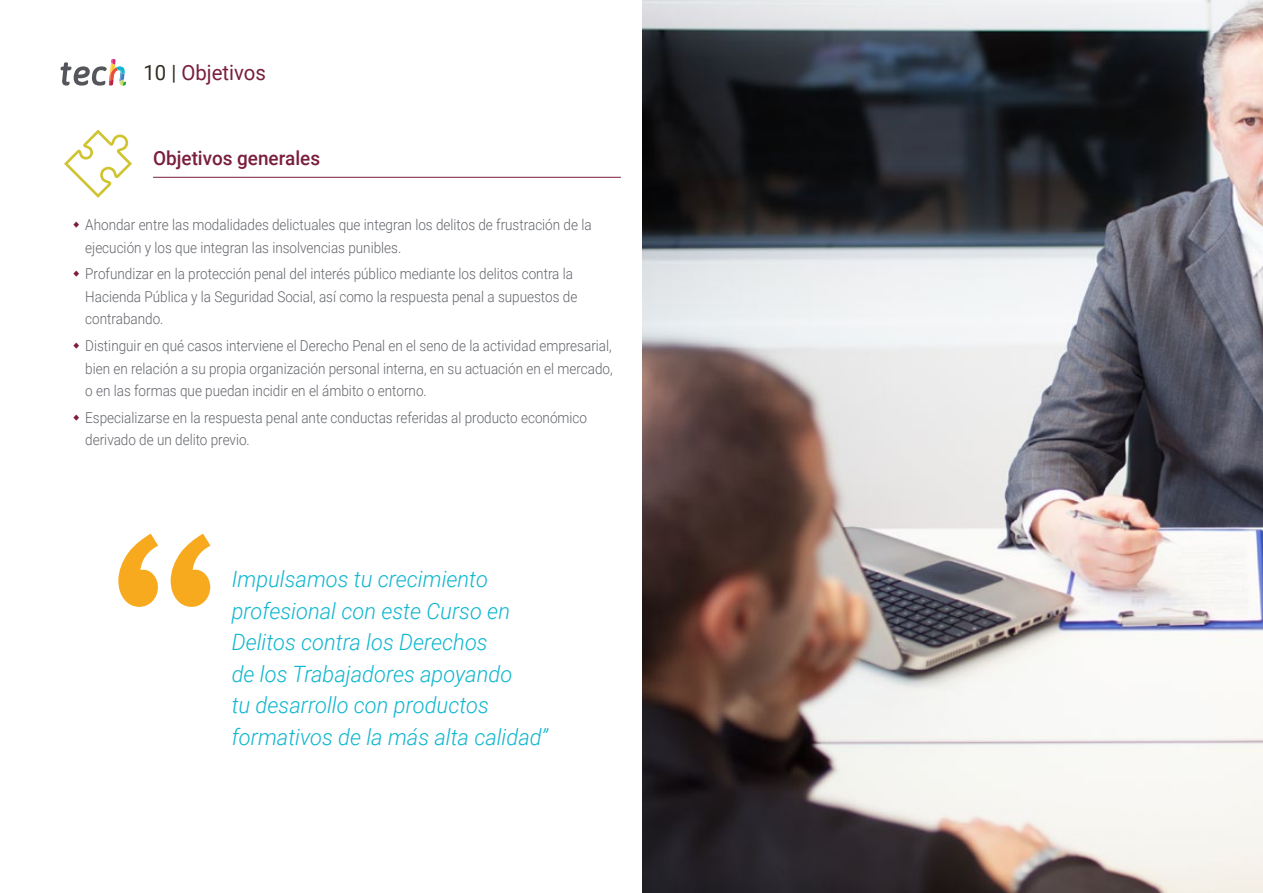
<style>
.page{position:relative;width:1263px;height:893px;background:#fff}
.page>*{position:absolute;margin:0;border:0;box-sizing:border-box;transform-origin:0 0}
.t1{font:italic 300 22.5px/31.5px "Roboto";color:#0fb6cf}
.t2{font:21px "Roboto";color:#791e3c}
.t3{font:500 19.5px "Roboto";color:#791e3c}
.t4{font:300 15px/22.5px "Roboto";color:#61646a;scale:.9 1}
.s1{color:#312e20}
</style>
<div class="page">
<hr style="left:153px;top:177px;width:468px;height:1px;background:#791e3c">
<svg style="left:64px;top:130px;width:68px;height:68px"></svg>
<svg style="left:61px;top:59px;width:65px;height:27px"></svg>
<img style="left:642px;top:0;width:621px;height:893px">
<svg style="left:118px;top:534px;width:92px;height:73px"></svg>
<h2 class="t2" style="left:144px;top:57px;width:124px"><span class="s1">10 |</span> Objetivos</h2>
<h3 class="t3" style="left:153px;top:144px;width:169px">Objetivos generales</h3>
<p class="t4" style="left:85px;top:213px;width:564px">Ahondar entre las modalidades delictuales que integran los delitos de frustración de la ejecución y los que integran las insolvencias punibles.</p>
<p class="t4" style="left:85px;top:262px;width:548px">Profundizar en la protección penal del interés público mediante los delitos contra la<br>Hacienda Pública y la Seguridad Social, así como la respuesta penal a supuestos de contrabando.</p>
<p class="t4" style="left:85px;top:334px;width:587px;text-align:justify">Distinguir en qué casos interviene el Derecho Penal en el seno de la actividad empresarial, bien en relación a su propia organización personal interna, en su actuación en el mercado, o en las formas que puedan incidir en el ámbito o entorno.</p>
<p class="t4" style="left:85px;top:406px;width:559px">Especializarse en la respuesta penal ante conductas referidas al producto económico derivado de un delito previo.</p>
<h1 class="t1" style="left:232px;top:563px;width:318px">Impulsamos tu crecimiento profesional con este Curso en<br>Delitos contra los Derechos<br>de los Trabajadores apoyando<br>tu desarrollo con productos formativos de la más alta calidad”</h1>
</div>
